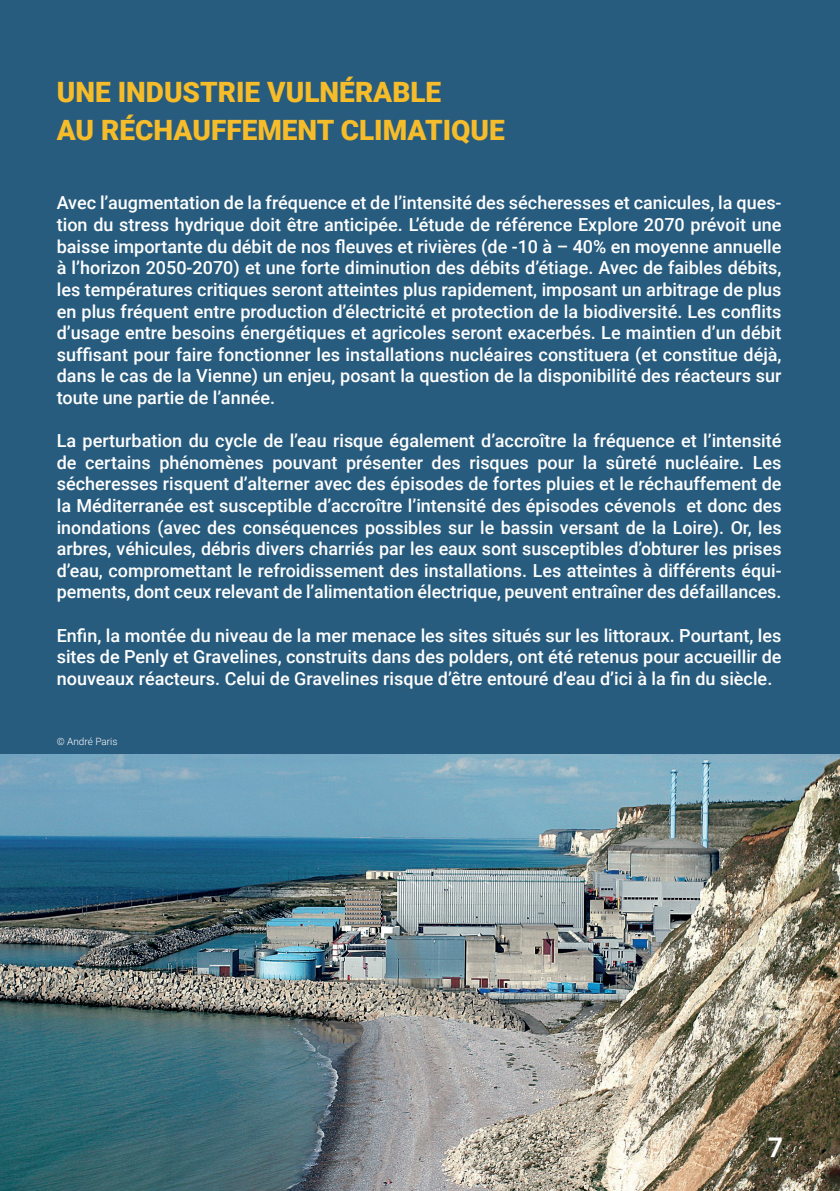
<style>
.page{position:relative;width:840px;height:1191px;background:#fff}
.page>*{position:absolute;margin:0;border:0;box-sizing:border-box;transform-origin:0 0}
.t1{font:900 28px/38px "Roboto";color:#f7bc29}
.t2{font:700 28px "Akkurat Yu";color:#fff}
.t3{font:500 18px/21.6px "Roboto";color:#fff;text-align:justify}
.t4{font:300 10px "Roboto";color:#fff}
</style>
<div class="page">
<div style="left:0;top:0;width:839px;height:754px;background:#285c7e"></div>
<img style="left:0;top:754px;width:839px;height:437px">
<h1 class="t1" style="left:57px;top:72px;width:449px">UNE INDUSTRIE VULNÉRABLE<br>AU RÉCHAUFFEMENT CLIMATIQUE</h1>
<p class="t3" style="left:57px;top:192px;width:726px">Avec l’augmentation de la fréquence et de l’intensité des sécheresses et canicules, la ques&shy;tion du stress hydrique doit être anticipée. L’étude de référence Explore 2070 prévoit une baisse importante du débit de nos fleuves et rivières (de -10 à – 40% en moyenne annuelle à l’horizon 2050-2070) et une forte diminution des débits d’étiage. Avec de faibles débits, les températures critiques seront atteintes plus rapidement, imposant un arbitrage de plus en plus fréquent entre production d’électricité et protection de la biodiversité. Les conflits d’usage entre besoins énergétiques et agricoles seront exacerbés. Le maintien d’un débit suffisant pour faire fonctionner les installations nucléaires constituera (et constitue déjà, dans le cas de la Vienne) un enjeu, posant la question de la disponibilité des réacteurs sur toute une partie de l’année.</p>
<p class="t3" style="left:57px;top:429px;width:726px">La perturbation du cycle de l’eau risque également d’accroître la fréquence et l’intensité de certains phénomènes pouvant présenter des risques pour la sûreté nucléaire. Les sécheresses risquent d’alterner avec des épisodes de fortes pluies et le réchauffement de la Méditerranée est susceptible d’accroître l’intensité des épisodes cévenols et donc des inondations (avec des conséquences possibles sur le bassin versant de la Loire). Or, les arbres, véhicules, débris divers charriés par les eaux sont susceptibles d’obturer les prises d’eau, compromettant le refroidissement des installations. Les atteintes à différents équi&shy;pements, dont ceux relevant de l’alimentation électrique, peuvent entraîner des défaillances.</p>
<p class="t3" style="left:57px;top:624px;width:725px">Enfin, la montée du niveau de la mer menace les sites situés sur les littoraux. Pourtant, les sites de Penly et Gravelines, construits dans des polders, ont été retenus pour accueillir de nouveaux réacteurs. Celui de Gravelines risque d’être entouré d’eau d’ici à la fin du siècle.</p>
<p class="t4" style="left:57px;top:734px;width:62px">© André Paris</p>
<h1 class="t2" style="left:767px;top:1129px;width:17px">7</h1>
</div>
